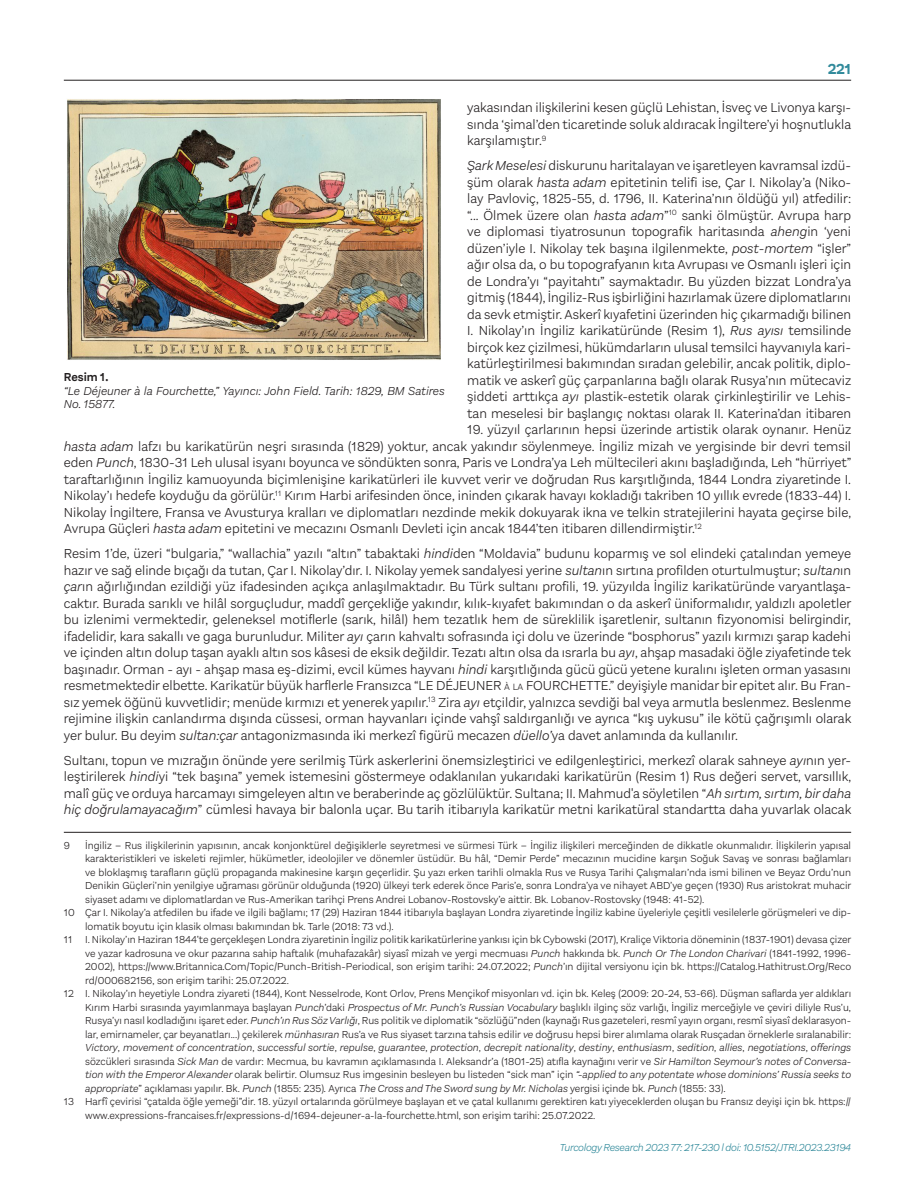
<style>
.page{position:relative;width:915px;height:1191px;background:#fff}
.page>*{position:absolute;margin:0;border:0;box-sizing:border-box;transform-origin:0 0}
.t1{font:700 15px "Aestetico";color:#318a9b}
.t2{font:300 13.5px/16.5px "Aestetico";color:#231f20;text-align:justify}
.t3{font:italic 300 12px/13.5px "Aestetico";color:#231f20}
.t4{font:600 12px "Aestetico";color:#231f20}
.t5{font:300 10.5px "Aestetico";color:#231f20}
.t6{font:italic 300 10.5px "Aestetico";color:#231f20}
.t7{font:italic 300 10.5px "Aestetico";letter-spacing:-.025em;color:#318a9b}
.s1{font-style:italic}
.s2{font-size:9.45px}
.s3{font-style:normal}
</style>
<div class="page">
<hr style="left:64px;top:80px;width:786px;height:1px;background:#231f20">
<hr style="left:64px;top:832px;width:786px;height:1px;background:#231f20">
<img style="left:67px;top:99px;width:374px;height:261px">
<p class="t1" style="left:827px;top:60px;width:25px">221</p>
<p class="t2" style="left:467px;top:99px;width:385px">yakasından ilişkilerini kesen güçlü Lehistan, İsveç ve Livonya karşı&shy;sında ‘şimal’den ticaretinde soluk aldıracak İngiltere’yi hoşnutlukla karşılamıştır.<sup>9</sup></p>
<p class="t2" style="left:467px;top:157px;width:385px"><span class="s1">Şark Meselesi</span> diskurunu haritalayan ve işaretleyen kavramsal izdü&shy;şüm olarak <span class="s1">hasta adam</span> epitetinin telifi ise, Çar I. Nikolay’a (Niko&shy;lay Pavloviç, 1825-55, d. 1796, II. Katerina’nın öldüğü yıl) atfedilir: “... Ölmek üzere olan <span class="s1">hasta adam</span>”<sup>10</sup> sanki ölmüştür. Avrupa harp ve diplomasi tiyatrosunun topografik haritasında <span class="s1">aheng</span>in ‘yeni düzen’iyle I. Nikolay tek başına ilgilenmekte, <span class="s1">post-mortem</span> “işler” ağır olsa da, o bu topografyanın kıta Avrupası ve Osmanlı işleri için de Londra’yı “payitahtı” saymaktadır. Bu yüzden bizzat Londra’ya gitmiş (1844), İngiliz-Rus işbirliğini hazırlamak üzere diplomatlarını da sevk etmiştir. Askerî kıyafetini üzerinden hiç çıkarmadığı bilinen I. Nikolay’ın İngiliz karikatüründe (Resim 1), <span class="s1">Rus ayısı</span> temsilinde birçok kez çizilmesi, hükümdarların ulusal temsilci hayvanıyla kari&shy;katürleştirilmesi bakımından sıradan gelebilir, ancak politik, diplo&shy;matik ve askerî güç çarpanlarına bağlı olarak Rusya’nın mütecaviz şiddeti arttıkça <span class="s1">ayı</span> plastik-estetik olarak çirkinleştirilir ve Lehis&shy;tan meselesi bir başlangıç noktası olarak II. Katerina’dan itibaren</p>
<p class="t2" style="left:64px;top:421px;width:788px;text-indent:403px">19. yüzyıl çarlarının hepsi üzerinde artistik olarak oynanır. Henüz <span class="s1">hasta adam</span> lafzı bu karikatürün neşri sırasında (1829) yoktur, ancak yakındır söylenmeye. İngiliz mizah ve yergisinde bir devri temsil eden <span class="s1">Punch</span>, 1830-31 Leh ulusal isyanı boyunca ve söndükten sonra, Paris ve Londra’ya Leh mültecileri akını başladığında, Leh “hürriyet” taraftarlığının İngiliz kamuoyunda biçimlenişine karikatürleri ile kuvvet verir ve doğrudan Rus karşıtlığında, 1844 Londra ziyaretinde I.<br>Nikolay’ı hedefe koyduğu da görülür.<sup>11</sup> Kırım Harbi arifesinden önce, ininden çıkarak havayı kokladığı takriben 10 yıllık evrede (1833-44) I.<br>Nikolay İngiltere, Fransa ve Avusturya kralları ve diplomatları nezdinde mekik dokuyarak ikna ve telkin stratejilerini hayata geçirse bile, Avrupa Güçleri <span class="s1">hasta adam</span> epitetini ve mecazını Osmanlı Devleti için ancak 1844’ten itibaren dillendirmiştir.<sup>12</sup></p>
<p class="t2" style="left:64px;top:545px;width:788px">Resim 1’de, üzeri “bulgaria,” “wallachia” yazılı “altın” tabaktaki <span class="s1">hindi</span>den “Moldavia” budunu koparmış ve sol elindeki çatalından yemeye hazır ve sağ elinde bıçağı da tutan, Çar I. Nikolay’dır. I. Nikolay yemek sandalyesi yerine <span class="s1">sultan</span>ın sırtına profilden oturtulmuştur; <span class="s1">sultan</span>ın <span class="s1">çar</span>ın ağırlığından ezildiği yüz ifadesinden açıkça anlaşılmaktadır. Bu Türk sultanı profili, 19. yüzyılda İngiliz karikatüründe varyantlaşa&shy;caktır. Burada sarıklı ve hilâl sorguçludur, maddî gerçekliğe yakındır, kılık-kıyafet bakımından o da askerî üniformalıdır, yaldızlı apoletler bu izlenimi vermektedir, geleneksel motiflerle (sarık, hilâl) hem tezatlık hem de süreklilik işaretlenir, sultanın fizyonomisi belirgindir, ifadelidir, kara sakallı ve gaga burunludur. Militer <span class="s1">ayı</span> çarın kahvaltı sofrasında içi dolu ve üzerinde “bosphorus” yazılı kırmızı şarap kadehi ve içinden altın dolup taşan ayaklı altın sos kâsesi de eksik değildir. Tezatı altın olsa da ısrarla bu <span class="s1">ayı</span>, ahşap masadaki öğle ziyafetinde tek başınadır. Orman - ayı - ahşap masa eş-dizimi, evcil kümes hayvanı <span class="s1">hindi</span> karşıtlığında gücü gücü yetene kuralını işleten orman yasasını resmetmektedir elbette. Karikatür büyük harflerle Fransızca “LE DÉJEUNER <span class="s2">à la</span> FOURCHETTE.” deyişiyle manidar bir epitet alır. Bu Fran&shy;sız yemek öğünü kuvvetlidir; menüde kırmızı et yenerek yapılır.<sup>13</sup> Zira <span class="s1">ayı</span> etçildir, yalnızca sevdiği bal veya armutla beslenmez. Beslenme rejimine ilişkin canlandırma dışında cüssesi, orman hayvanları içinde vahşî saldırganlığı ve ayrıca “kış uykusu” ile kötü çağrışımlı olarak yer bulur. Bu deyim <span class="s1">sultan:çar</span> antagonizmasında iki merkezî figürü mecazen <span class="s1">düello’</span>ya davet anlamında da kullanılır.</p>
<p class="t2" style="left:64px;top:752px;width:788px">Sultanı, topun ve mızrağın önünde yere serilmiş Türk askerlerini önemsizleştirici ve edilgenleştirici, merkezî olarak sahneye <span class="s1">ayı</span>nın yer&shy;leştirilerek <span class="s1">hindi</span>yi “tek başına” yemek istemesini göstermeye odaklanılan yukarıdaki karikatürün (Resim 1) Rus değeri servet, varsıllık, malî güç ve orduya harcamayı simgeleyen altın ve beraberinde aç gözlülüktür. Sultana; II. Mahmud'a söyletilen “<span class="s1">Ah sırtım, sırtım, bir daha hiç doğrulamayacağım</span>” cümlesi havaya bir balonla uçar. Bu tarih itibarıyla karikatür metni karikatüral standartta daha yuvarlak olacak</p>
<p class="t5" style="left:64px;top:839px;width:8px">9</p>
<p class="t5" style="left:85px;top:839px;width:767px">İngiliz – Rus ilişkilerinin yapısının, ancak konjonktürel değişiklerle seyretmesi ve sürmesi Türk – İngiliz ilişkileri merceğinden de dikkatle okunmalıdır. İlişkilerin yapısal</p>
<p class="t5" style="left:85px;top:853px;width:767px">karakteristikleri ve iskeleti rejimler, hükümetler, ideolojiler ve dönemler üstüdür. Bu hâl, “Demir Perde” mecazının mucidine karşın Soğuk Savaş ve sonrası bağlamları</p>
<p class="t5" style="left:85px;top:866px;width:767px">ve bloklaşmış tarafların güçlü propaganda makinesine karşın geçerlidir. Şu yazı erken tarihli olmakla Rus ve Rusya Tarihi Çalışmaları’nda ismi bilinen ve Beyaz Ordu’nun</p>
<p class="t5" style="left:85px;top:880px;width:767px">Denikin Güçleri’nin yenilgiye uğraması görünür olduğunda (1920) ülkeyi terk ederek önce Paris’e, sonra Londra’ya ve nihayet ABD’ye geçen (1930) Rus aristokrat muhacir</p>
<p class="t5" style="left:85px;top:893px;width:620px">siyaset adamı ve diplomatlardan ve Rus-Amerikan tarihçi Prens Andrei Lobanov-Rostovsky’e aittir. Bk. Lobanov-Rostovsky (1948: 41-52).</p>
<p class="t5" style="left:64px;top:907px;width:788px">10 Çar I. Nikolay’a atfedilen bu ifade ve ilgili bağlamı; 17 (29) Haziran 1844 itibarıyla başlayan Londra ziyaretinde İngiliz kabine üyeleriyle çeşitli vesilelerle görüşmeleri ve dip-</p>
<p class="t5" style="left:85px;top:920px;width:310px">lomatik boyutu için klasik olması bakımından bk. Tarle (2018: 73 vd.).</p>
<p class="t5" style="left:64px;top:934px;width:788px">11 I. Nikolay’ın Haziran 1844’te gerçekleşen Londra ziyaretinin İngiliz politik karikatürlerine yankısı için bk Cybowski (2017), Kraliçe Viktoria döneminin (1837-1901) devasa çizer</p>
<p class="t5" style="left:85px;top:947px;width:767px">ve yazar kadrosuna ve okur pazarına sahip haftalık (muhafazakâr) siyasî mizah ve yergi mecmuası <span class="s1">Punch</span> hakkında bk. <span class="s1">Punch Or The London Charivari</span> (1841-1992, 1996-</p>
<p class="t5" style="left:85px;top:961px;width:767px">2002), https://www.Britannica.Com/Topic/Punch-British-Periodical, son erişim tarihi: 24.07.2022; <span class="s1">Punch</span>’ın dijital versiyonu için bk. https://Catalog.Hathitrust.Org/Reco</p>
<p class="t5" style="left:85px;top:974px;width:205px">rd/000682156, son erişim tarihi: 25.07.2022.</p>
<p class="t5" style="left:64px;top:988px;width:788px">12 I. Nikolay’ın heyetiyle Londra ziyareti (1844), Kont Nesselrode, Kont Orlov, Prens Mençikof misyonları vd. için bk. Keleş (2009: 20-24, 53-66). Düşman saflarda yer aldıkları</p>
<p class="t5" style="left:85px;top:1001px;width:767px">Kırım Harbi sırasında yayımlanmaya başlayan <span class="s1">Punch</span>’daki <span class="s1">Prospectus of Mr. Punch’s Russian Vocabulary</span> başlıklı ilginç söz varlığı, İngiliz merceğiyle ve çeviri diliyle Rus’u,</p>
<p class="t5" style="left:85px;top:1015px;width:767px">Rusya’yı nasıl kodladığını işaret eder. <span class="s1">Punch’ın Rus Söz Varlığı</span>, Rus politik ve diplomatik “sözlüğü”nden (kaynağı Rus gazeteleri, resmî yayın organı, resmî siyasî deklarasyon-</p>
<p class="t5" style="left:85px;top:1028px;width:767px">lar, emirnameler, çar beyanatları...) çekilerek <span class="s1">münhasıran</span> Rus’a ve Rus siyaset tarzına tahsis edilir <span class="s1">ve</span> doğrusu hepsi birer alımlama olarak Rusçadan örneklerle sıralanabilir:</p>
<p class="t6" style="left:85px;top:1042px;width:767px">Victory<span class="s3">,</span> movement of concentration<span class="s3">,</span> successful sortie<span class="s3">,</span> repulse<span class="s3">,</span> guarantee<span class="s3">,</span> protection<span class="s3">,</span> decrepit nationality<span class="s3">,</span> destiny<span class="s3">,</span> enthusiasm<span class="s3">,</span> sedition<span class="s3">,</span> allies<span class="s3">,</span> negotiations<span class="s3">,</span> offerings</p>
<p class="t5" style="left:85px;top:1055px;width:767px">sözcükleri sırasında <span class="s1">Sick Man</span> de vardır: Mecmua, bu kavramın açıklamasında I. Aleksandr’a (1801-25) atıfla kaynağını verir ve <span class="s1">Sir Hamilton Seymour’s notes of Conversa-</span></p>
<p class="t6" style="left:85px;top:1069px;width:767px">tion with the Emperor Alexander <span class="s3">olarak belirtir. Olumsuz Rus imgesinin besleyen bu listeden “sick man” için</span> “-applied to any potentate whose dominions’ Russia seeks to</p>
<p class="t5" style="left:85px;top:1082px;width:641px"><span class="s1">appropriate</span>” açıklaması yapılır. Bk. <span class="s1">Punch</span> (1855: 235)<span class="s1">.</span> Ayrıca <span class="s1">The Cross and The Sword sung by Mr. Nicholas</span> yergisi içinde bk. <span class="s1">Punch</span> (1855: 33).</p>
<p class="t5" style="left:64px;top:1096px;width:788px">13 Harfî çevirisi “çatalda öğle yemeği”dir. 18. yüzyıl ortalarında görülmeye başlayan et ve çatal kullanımı gerektiren katı yiyeceklerden oluşan bu Fransız deyişi için bk. https://</p>
<p class="t5" style="left:85px;top:1109px;width:511px">www.expressions-francaises.fr/expressions-d/1694-dejeuner-a-la-fourchette.html, son erişim tarihi: 25.07.2022.</p>
<p class="t4" style="left:64px;top:370px;width:46px">Resim 1.</p>
<p class="t3" style="left:64px;top:384px;width:382px">“Le Déjeuner à la Fourchette,” Yayıncı: John Field. Tarih: 1829, BM Satires<br>No. 15877.</p>
<p class="t7" style="left:559px;top:1141px;width:292px">Turcology Research 2023 77: 217-230 l doi: 10.5152/JTRI.2023.23194</p>
</div>
